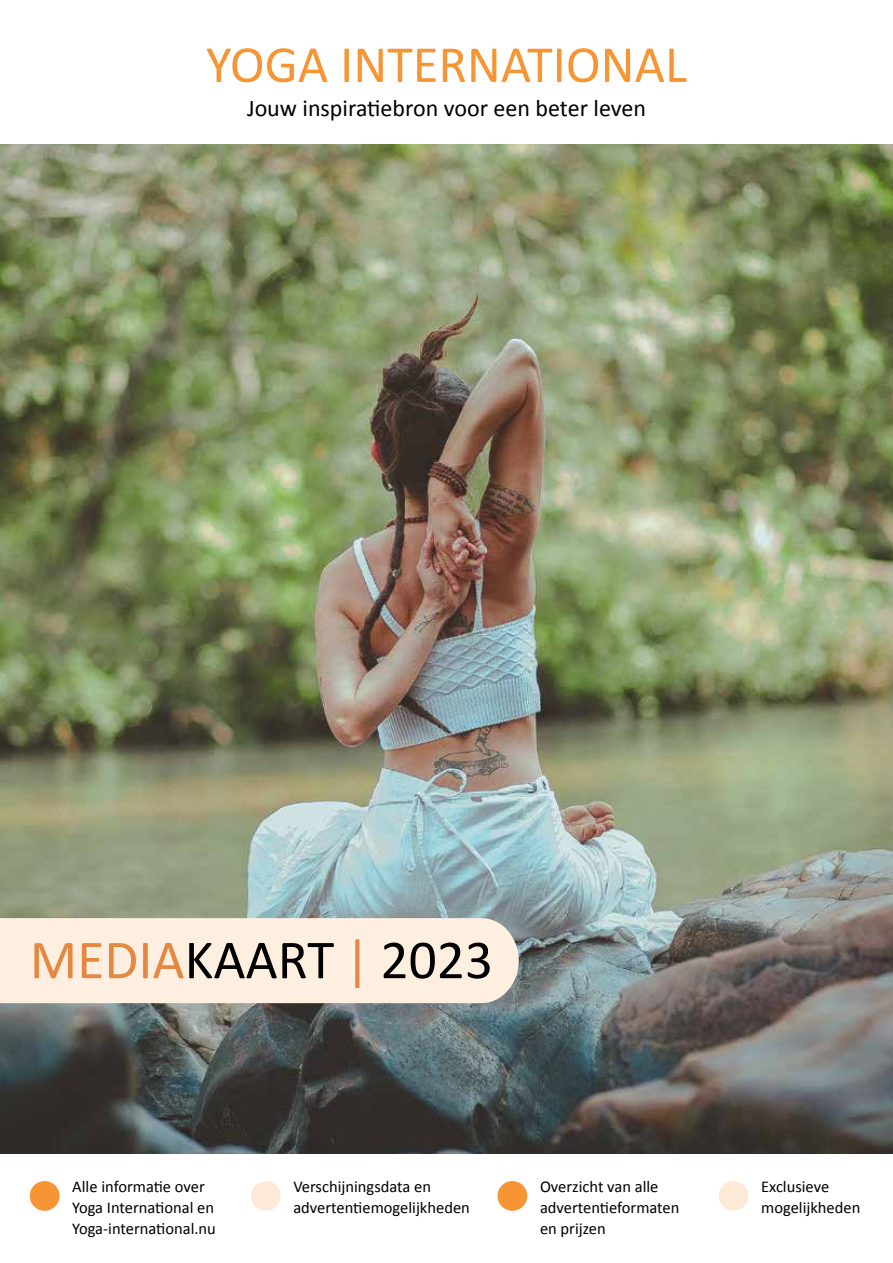
<style>
.page{position:relative;width:893px;height:1263px;background:#fff}
.page>*{position:absolute;margin:0;border:0;box-sizing:border-box;transform-origin:0 0}
.t1{font:55.5px "Calibri";color:#000}
.t2{font:52.5px "Calibri";color:#f79433}
.t3{font:24px "Calibri";color:#000}
.t4{font:16.5px/21px "Calibri";color:#000}
.s1{color:#f79433}
.s2{font-size:42px;color:#f79433}
.s3{color:#e48842}
</style>
<div class="page">
<div style="left:30px;top:1181px;width:30px;height:30px;background:#f79433;border-radius:50%"></div>
<div style="left:251px;top:1181px;width:30px;height:30px;background:#fdead6;border-radius:50%"></div>
<div style="left:497px;top:1181px;width:30px;height:30px;background:#f79433;border-radius:50%"></div>
<div style="left:719px;top:1181px;width:29px;height:30px;background:#fdead6;border-radius:50%"></div>
<img style="left:0;top:144px;width:893px;height:1009px">
<div style="left:0;top:918px;width:519px;height:85px;background:#feefe0"></div>
<h2 class="t2" style="left:206px;top:31px;width:482px">YOGA INTERNATIONAL</h2>
<h3 class="t3" style="left:247px;top:93px;width:400px">Jouw inspiratiebron voor een beter leven</h3>
<h1 class="t1" style="left:30px;top:907px;width:457px"><span class="s1">MEDIA</span>KAART <span class="s2">|</span> 2019</h1>
<h1 class="t1" style="left:30px;top:925px;width:465px"><span class="s3">MEDIA</span>KAART <span class="s3">|</span> 2023</h1>
<p class="t4" style="left:72px;top:1176px;width:145px">Alle informatie over<br>Yoga International en<br>Yoga-international.nu</p>
<p class="t4" style="left:293px;top:1176px;width:178px">Verschijningsdata en advertentiemogelijkheden</p>
<p class="t4" style="left:540px;top:1176px;width:141px">Overzicht van alle advertentieformaten en prijzen</p>
<p class="t4" style="left:761px;top:1176px;width:101px">Exclusieve mogelijkheden</p>
</div>
